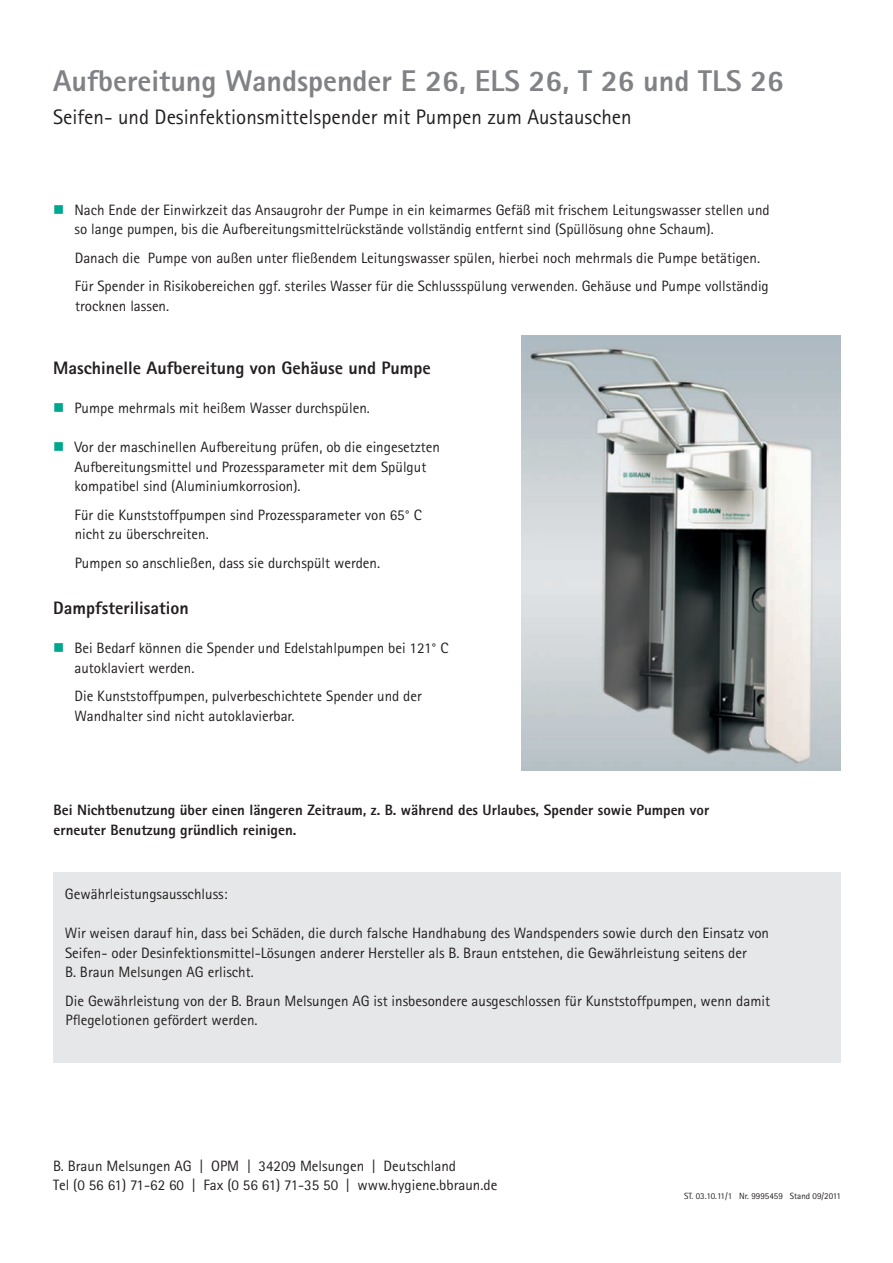
<style>
.page{position:relative;width:893px;height:1263px;background:#fff}
.page>*{position:absolute;margin:0;border:0;box-sizing:border-box;transform-origin:0 0}
.t1{font:800 30px "Rotis Sans Serif";color:#808285}
.t2{font:21px "Rotis Sans Serif";color:#231f20}
.t3{font:800 18px "Rotis Sans Serif";color:#231f20}
.t4{font:15px/19.5px "Rotis Sans Serif";color:#231f20}
.t5{font:800 15px/19.5px "Rotis Sans Serif";color:#231f20}
.t6{font:9px "Rotis Sans Serif";color:#231f20}
.s1{color:#00a78e}
</style>
<div class="page">
<img style="left:522px;top:336px;width:319px;height:434px">
<div style="left:53px;top:872px;width:788px;height:190px;background:#e6e7e9"></div>
<h1 class="t1" style="left:53px;top:71px;width:732px">Aufbereitung Wandspender E 26, ELS 26, T 26 und TLS 26</h1>
<h2 class="t2" style="left:53px;top:110px;width:580px">Seifen- und Desinfektionsmittelspender mit Pumpen zum Austauschen</h2>
<p class="t4" style="left:75px;top:201px;width:697px;text-indent:-21px"><span class="s1">■</span> Nach Ende der Einwirkzeit das Ansaugrohr der Pumpe in ein keimarmes Gefäß mit frischem Leitungswasser stellen und so lange pumpen, bis die Aufbereitungsmittelrückstände vollständig entfernt sind (Spüllösung ohne Schaum).</p>
<p class="t4" style="left:75px;top:245px;width:696px;line-height:28.5px">Danach die Pumpe von außen unter fließendem Leitungswasser spülen, hierbei noch mehrmals die Pumpe betätigen.<br>Für Spender in Risikobereichen ggf. steriles Wasser für die Schlussspülung verwenden. Gehäuse und Pumpe vollständig</p>
<p class="t4" style="left:75px;top:297px;width:96px">trocknen lassen.</p>
<p class="t3" style="left:53px;top:362px;width:379px">Maschinelle Aufbereitung von Gehäuse und Pumpe</p>
<p class="t4" style="left:53px;top:400px;width:318px"><span class="s1">■</span> Pumpe mehrmals mit heißem Wasser durchspülen.</p>
<p class="t4" style="left:74px;top:439px;width:367px;text-indent:-21px"><span class="s1">■</span> Vor der maschinellen Aufbereitung prüfen, ob die eingesetzten<br>Aufbereitungsmittel und Prozessparameter mit dem Spülgut kompatibel sind (Aluminiumkorrosion).</p>
<p class="t4" style="left:75px;top:506px;width:349px">Für die Kunststoffpumpen sind Prozessparameter von 65° C nicht zu überschreiten.</p>
<p class="t4" style="left:75px;top:554px;width:307px">Pumpen so anschließen, dass sie durchspült werden.</p>
<p class="t3" style="left:53px;top:602px;width:137px">Dampfsterilisation</p>
<p class="t4" style="left:74px;top:640px;width:375px;text-indent:-21px"><span class="s1">■</span> Bei Bedarf können die Spender und Edelstahlpumpen bei 121° C autoklaviert werden.</p>
<p class="t4" style="left:75px;top:688px;width:349px">Die Kunststoffpumpen, pulverbeschichtete Spender und der<br>Wandhalter sind nicht autoklavierbar.</p>
<p class="t5" style="left:53px;top:802px;width:657px">Bei Nichtbenutzung über einen längeren Zeitraum, z. B. während des Urlaubes, Spender sowie Pumpen vor erneuter Benutzung gründlich reinigen.</p>
<p class="t4" style="left:65px;top:886px;width:164px">Gewährleistungsausschluss:</p>
<p class="t4" style="left:65px;top:925px;width:706px">Wir weisen darauf hin, dass bei Schäden, die durch falsche Handhabung des Wandspenders sowie durch den Einsatz von<br>Seifen- oder Desinfektionsmittel-Lösungen anderer Hersteller als B. Braun entstehen, die Gewährleistung seitens der<br>B. Braun Melsungen AG erlischt.</p>
<p class="t4" style="left:65px;top:992px;width:706px">Die Gewährleistung von der B. Braun Melsungen AG ist insbesondere ausgeschlossen für Kunststoffpumpen, wenn damit<br>Pflegelotionen gefördert werden.</p>
<p class="t4" style="left:53px;top:1158px;width:446px">B. Braun Melsungen AG | OPM | 34209 Melsungen | Deutschland<br>Tel (0 56 61) 71-62 60 | Fax (0 56 61) 71-35 50 | www.hygiene.bbraun.de</p>
<p class="t6" style="left:684px;top:1192px;width:158px">ST. 03.10.11/1 Nr. 9995459 Stand 09/2011</p>
</div>
